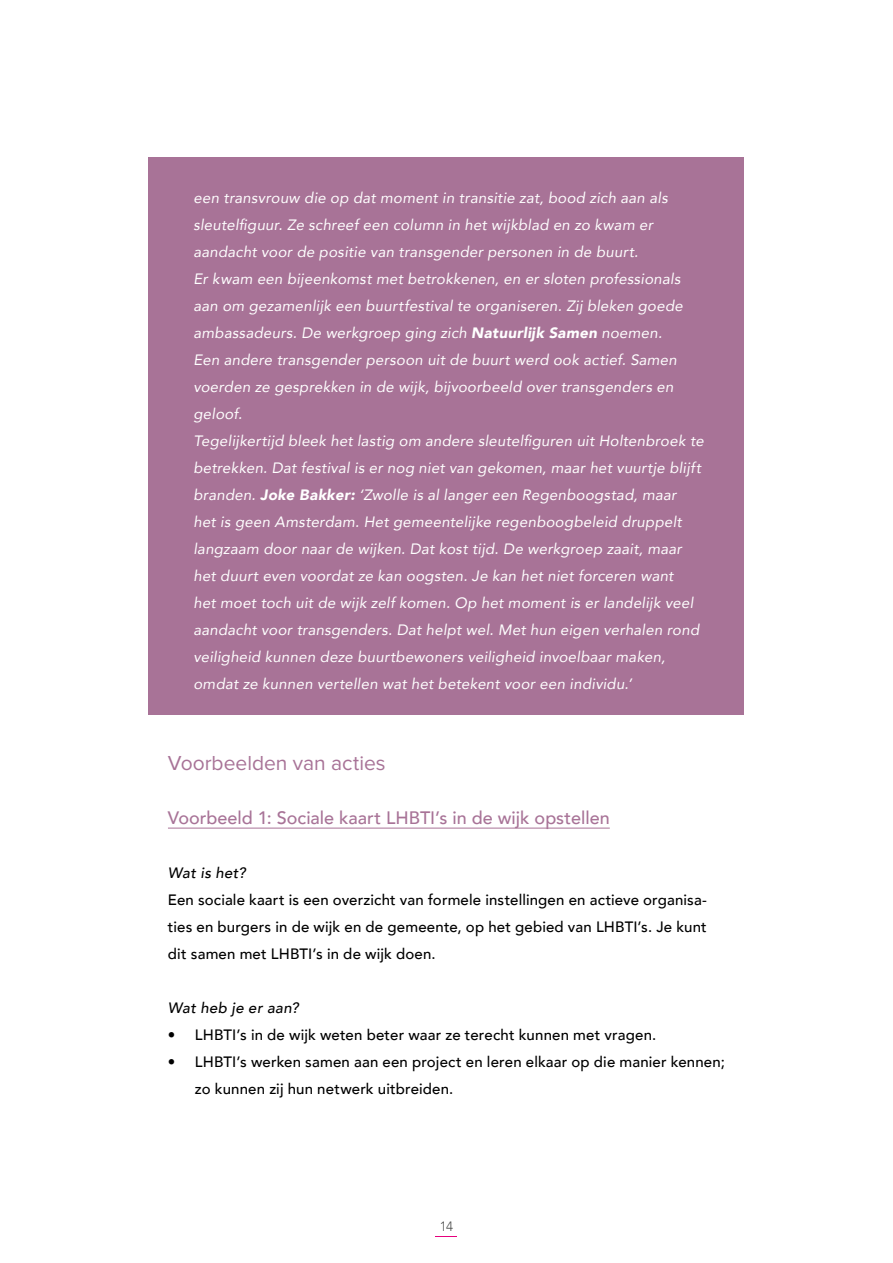
<style>
.page{position:relative;width:893px;height:1263px;background:#fff}
.page>*{position:absolute;margin:0;border:0;box-sizing:border-box;transform-origin:0 0}
.t1{font:21px "Proxima Nova";color:#a87397}
.t2{font:500 18px "Avenir";color:#a87397}
.t3{font:italic 15px/27px "Avenir";letter-spacing:.015em;color:#fff}
.t4{font:500 15px/27px "Avenir";letter-spacing:.01em;color:#000;text-align:justify}
.t5{font:italic 500 15px "Avenir";letter-spacing:.02em;color:#000}
.t6{font:300 13.5px "Avenir";color:#4d4e4d}
.s1{font-weight:900}
</style>
<div class="page">
<svg style="left:436px;top:1236px;width:21px;height:1px"></svg>
<div style="left:149px;top:157px;width:595px;height:558px;background:#a87397"></div>
<hr style="left:168px;top:828px;width:442px;height:1px;background:#a87397">
<p class="t3" style="left:193px;top:184px;width:512px">een transvrouw die op dat moment in transitie zat, bood zich aan als sleutelfiguur. Ze schreef een column in het wijkblad en zo kwam er aandacht voor de positie van transgender personen in de buurt.<br>Er kwam een bijeenkomst met betrokkenen, en er sloten professionals aan om gezamenlijk een buurtfestival te organiseren. Zij bleken goede ambassadeurs. De werkgroep ging zich <span class="s1">Natuurlijk Samen</span> noemen.<br>Een andere transgender persoon uit de buurt werd ook actief. Samen voerden ze gesprekken in de wijk, bijvoorbeeld over transgenders en geloof.<br>Tegelijkertijd bleek het lastig om andere sleutelfiguren uit Holtenbroek te betrekken. Dat festival is er nog niet van gekomen, maar het vuurtje blijft branden. <span class="s1">Joke Bakker:</span> ‘Zwolle is al langer een Regenboogstad, maar<br>het is geen Amsterdam. Het gemeentelijke regenboogbeleid druppelt langzaam door naar de wijken. Dat kost tijd. De werkgroep zaait, maar het duurt even voordat ze kan oogsten. Je kan het niet forceren want<br>het moet toch uit de wijk zelf komen. Op het moment is er landelijk veel aandacht voor transgenders. Dat helpt wel. Met hun eigen verhalen rond veiligheid kunnen deze buurtbewoners veiligheid invoelbaar maken, omdat ze kunnen vertellen wat het betekent voor een individu.’</p>
<h1 class="t1" style="left:168px;top:753px;width:219px">Voorbeelden van acties</h1>
<p class="t2" style="left:168px;top:802px;width:443px">Voorbeeld 1: Sociale kaart LHBTI’s in de wijk opstellen</p>
<p class="t5" style="left:168px;top:863px;width:79px">Wat is het?</p>
<p class="t4" style="left:168px;top:885px;width:541px">Een sociale kaart is een overzicht van formele instellingen en actieve organisa&shy;ties en burgers in de wijk en de gemeente, op het gebied van LHBTI’s. Je kunt dit samen met LHBTI’s in de wijk doen.</p>
<p class="t5" style="left:168px;top:998px;width:132px">Wat heb je er aan?</p>
<p class="t4" style="left:168px;top:1020px;width:490px">• LHBTI’s in de wijk weten beter waar ze terecht kunnen met vragen.</p>
<p class="t4" style="left:195px;top:1047px;width:531px;text-indent:-27px">• LHBTI’s werken samen aan een project en leren elkaar op die manier kennen; zo kunnen zij hun netwerk uitbreiden.</p>
<p class="t6" style="left:440px;top:1218px;width:15px">14</p>
</div>
